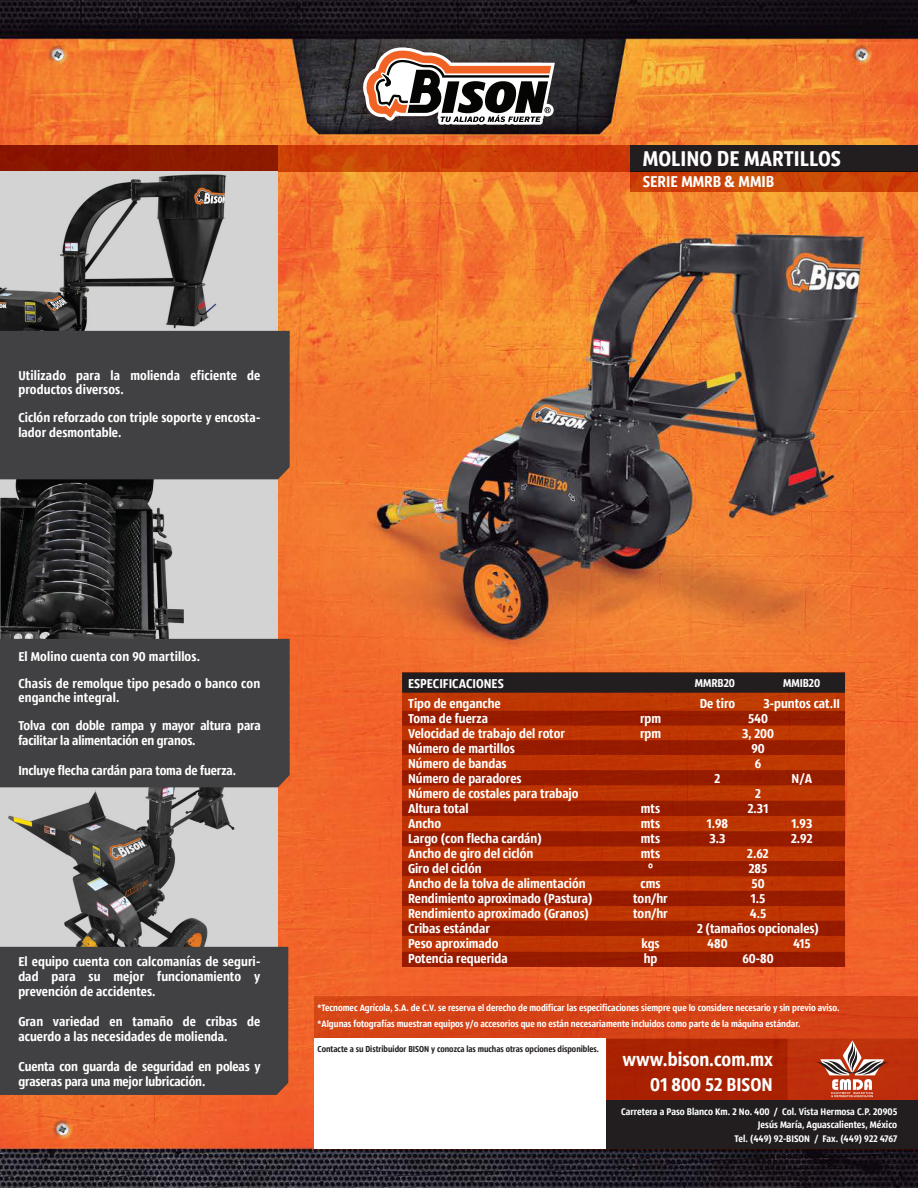
<style>
.page{position:relative;width:918px;height:1188px;background:#fff}
.page>*{position:absolute;margin:0;border:0;box-sizing:border-box;transform-origin:0 0}
.t1{font:22.5px "Sansus Webissimo";color:#fff}
.t2{font:19.5px/25.2px "Sansus Webissimo";color:#fff;text-align:right}
.t3{font:16.5px "Sansus Webissimo";color:#fff}
.t4{font:13.5px/15px "Sansus Webissimo";color:#fff}
.t5{font:13.35px/15px "Sansus Webissimo";color:#fff}
.t6{font:12px "Sansus Webissimo";color:#fff}
.t7{font:10.05px/13.5px "Sansus Webissimo";color:#fff;text-align:right}
.t8{font:9.75px/16.5px "Sansus Webissimo";color:#fff}
.t9{font:9px "Sansus Webissimo";color:#221e1f}
</style>
<div class="page">
<img style="left:0;top:0;width:918px;height:1188px">
<div style="left:402px;top:673px;width:443px;height:294px;background:#be3402"></div>
<div style="left:402px;top:673px;width:443px;height:20px;background:#221e1f"></div>
<svg style="left:402px;top:711px;width:443px;height:15px;background:#971c00"></svg>
<div style="left:402px;top:740px;width:443px;height:15px;background:#971c00"></div>
<div style="left:402px;top:770px;width:443px;height:15px;background:#971b00"></div>
<div style="left:402px;top:801px;width:443px;height:15px;background:#971b00"></div>
<div style="left:402px;top:831px;width:443px;height:15px;background:#971b00"></div>
<div style="left:402px;top:861px;width:443px;height:15px;background:#971c00"></div>
<div style="left:402px;top:891px;width:443px;height:15px;background:#961b00"></div>
<div style="left:402px;top:921px;width:443px;height:15px;background:#971b00"></div>
<div style="left:402px;top:952px;width:443px;height:15px;background:#961b00"></div>
<svg style="left:278px;top:145px;width:352px;height:26px;background:#ca3b06"></svg>
<div style="left:630px;top:145px;width:288px;height:26px;background:#221e1f"></div>
<svg style="left:630px;top:171px;width:288px;height:21px;background:#c34106"></svg>
<div style="left:0;top:145px;width:278px;height:26px;background:#8b1900"></div>
<div style="left:314px;top:996px;width:604px;height:153px;background:#d64316"></div>
<div style="left:314px;top:1039px;width:292px;height:110px;background:#fff"></div>
<img style="left:0;top:171px;width:278px;height:160px">
<img style="left:0;top:479px;width:278px;height:160px">
<img style="left:0;top:787px;width:278px;height:160px">
<div style="left:0;top:331px;width:290px;height:148px;background:#414042"></div>
<div style="left:0;top:947px;width:288px;height:148px;background:#414042"></div>
<div style="left:0;top:639px;width:290px;height:148px;background:#414042"></div>
<svg style="left:606px;top:1039px;width:312px;height:110px;background:#712817"></svg>
<svg style="left:363px;top:47px;width:192px;height:78px"></svg>
<p class="t4" style="left:18px;top:369px;width:243px;line-height:13.5px">Utilizado para la molienda eficiente de productos diversos.</p>
<p class="t4" style="left:18px;top:410px;width:244px">Ciclón reforzado con triple soporte y encosta&shy;lador desmontable.</p>
<h1 class="t1" style="left:643px;top:144px;width:200px">MOLINO DE MARTILLOS</h1>
<p class="t3" style="left:643px;top:171px;width:133px">SERIE MMRB &amp; MMIB</p>
<p class="t4" style="left:18px;top:643px;width:243px;line-height:27px">El Molino cuenta con 90 martillos.<br>Chasis de remolque tipo pesado o banco con</p>
<p class="t4" style="left:18px;top:683px;width:244px;line-height:28.5px">enganche integral.<br>Tolva con doble rampa y mayor altura para</p>
<p class="t4" style="left:18px;top:733px;width:179px">facilitar la alimentación en granos.</p>
<p class="t4" style="left:18px;top:763px;width:219px">Incluye flecha cardán para toma de fuerza.</p>
<p class="t4" style="left:18px;top:953px;width:244px;text-align:justify">El equipo cuenta con calcomanías de seguri&shy;dad para su mejor funcionamiento y prevención de accidentes.</p>
<p class="t4" style="left:18px;top:1013px;width:243px">Gran variedad en tamaño de cribas de acuerdo a las necesidades de molienda.</p>
<p class="t4" style="left:18px;top:1058px;width:244px">Cuenta con guarda de seguridad en poleas y graseras para una mejor lubricación.</p>
<p class="t4" style="left:408px;top:676px;width:97px">ESPECIFICACIONES</p>
<p class="t6" style="left:695px;top:675px;width:42px">MMRB20</p>
<p class="t6" style="left:783px;top:675px;width:39px">MMIB20</p>
<p class="t4" style="left:742px;top:710px;width:33px;text-align:center">540<br>3, 200<br>90<br>6</p>
<p class="t4" style="left:748px;top:785px;width:22px;text-align:center">2<br>2.31</p>
<p class="t4" style="left:697px;top:845px;width:123px;text-align:center">2.62<br>285<br>50<br>1.5<br>4.5<br>2 (tamaños opcionales)</p>
<p class="t4" style="left:742px;top:950px;width:33px">60-80</p>
<p class="t4" style="left:408px;top:695px;width:186px">Tipo de enganche<br>Toma de fuerza<br>Velocidad de trabajo del rotor<br>Número de martillos<br>Número de bandas<br>Número de paradores<br>Número de costales para trabajo<br>Altura total<br>Ancho<br>Largo (con flecha cardán)<br>Ancho de giro del ciclón<br>Giro del ciclón<br>Ancho de la tolva de alimentación<br>Rendimiento aproximado (Pastura)<br>Rendimiento aproximado (Granos)<br>Cribas estándar<br>Peso aproximado<br>Potencia requerida</p>
<p class="t4" style="left:700px;top:695px;width:37px">De tiro</p>
<p class="t4" style="left:764px;top:695px;width:78px">3-puntos cat.II</p>
<p class="t5" style="left:640px;top:710px;width:23px">rpm rpm</p>
<p class="t4" style="left:792px;top:770px;width:22px">N/A</p>
<p class="t4" style="left:791px;top:815px;width:23px">1.93<br>2.92</p>
<p class="t4" style="left:715px;top:770px;width:7px">2</p>
<p class="t4" style="left:707px;top:815px;width:23px">1.98<br>3.3</p>
<p class="t5" style="left:633px;top:800px;width:36px;text-align:center">mts mts mts mts<br>°<br>cms ton/hr ton/hr</p>
<p class="t5" style="left:641px;top:935px;width:20px">kgs hp</p>
<p class="t4" style="left:707px;top:935px;width:22px">480</p>
<p class="t4" style="left:793px;top:935px;width:19px">415</p>
<p class="t8" style="left:318px;top:999px;width:524px">*Tecnomec Agrícola, S.A. de C.V. se reserva el derecho de modificar las especificaciones siempre que lo considere necesario y sin previo aviso. *Algunas fotografías muestran equipos y/o accesorios que no están necesariamente incluidos como parte de la máquina estándar.</p>
<p class="t9" style="left:318px;top:1043px;width:283px">Contacte a su Distribuidor BISON y conozca las muchas otras opciones disponibles.</p>
<h2 class="t2" style="left:623px;top:1047px;width:152px">www.bison.com.mx<br>01 800 52 BISON</h2>
<p class="t7" style="left:621px;top:1104px;width:278px">Carretera a Paso Blanco Km. 2 No. 400 / Col. Vista Hermosa C.P. 20905<br>Jesús María, Aguascalientes, México<br>Tel. (449) 92-BISON / Fax. (449) 922 4767</p>
</div>
